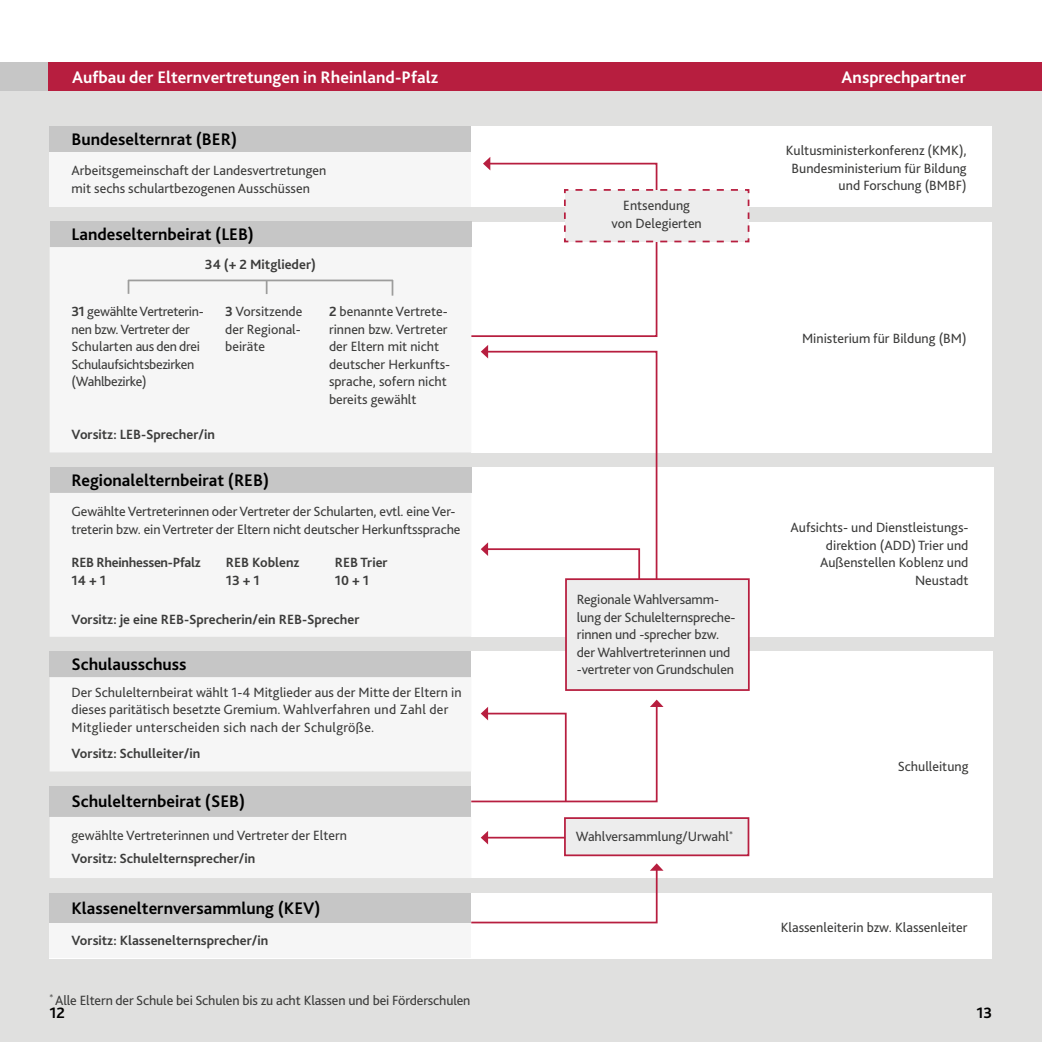
<style>
.page{position:relative;width:1042px;height:1042px;background:#fff}
.page>*{position:absolute;margin:0;border:0;box-sizing:border-box;transform-origin:0 0}
.t1{font:700 17.5px "Bliss 2";color:#000}
.t2{font:700 17.5px "Bliss 2";color:#fff}
.t3{font:700 15.75px "Bliss 2";color:#000}
.t4{font:14px/17.5px "Bliss 2";color:#3c3c3b}
.t5{font:700 14px/17.5px "Bliss 2";color:#3c3c3b}
.t6{font:14px/17.5px "Bliss 2";letter-spacing:-.02em;color:#3c3c3b}
.t7{font:700 14px/17.5px "Bliss 2";letter-spacing:-.02em;color:#3c3c3b}
.s1{font-weight:700}
</style>
<div class="page">
<div style="left:0;top:87px;width:1042px;height:955px;background:#e0e0df"></div>
<div style="left:471px;top:652px;width:522px;height:226px;background:#fff"></div>
<div style="left:471px;top:467px;width:522px;height:170px;background:#fff"></div>
<div style="left:50px;top:467px;width:421px;height:26px;background:#c6c6c6"></div>
<div style="left:50px;top:493px;width:421px;height:144px;background:#f6f6f6"></div>
<div style="left:471px;top:221px;width:520px;height:231px;background:#fff"></div>
<div style="left:50px;top:222px;width:421px;height:25px;background:#c6c6c6"></div>
<div style="left:50px;top:247px;width:421px;height:205px;background:#f6f6f6"></div>
<hr style="left:128px;top:280px;width:265px;height:1px;background:#9d9d9c">
<svg style="left:392px;top:281px;width:1px;height:15px"></svg>
<svg style="left:128px;top:281px;width:1px;height:13px"></svg>
<svg style="left:266px;top:281px;width:1px;height:13px"></svg>
<div style="left:471px;top:126px;width:520px;height:81px;background:#fff"></div>
<div style="left:50px;top:127px;width:421px;height:25px;background:#c6c6c6"></div>
<div style="left:50px;top:152px;width:421px;height:55px;background:#f6f6f6"></div>
<div style="left:50px;top:893px;width:942px;height:65px;background:#fff"></div>
<div style="left:50px;top:923px;width:421px;height:35px;background:#f6f6f6"></div>
<div style="left:50px;top:652px;width:421px;height:25px;background:#c6c6c6"></div>
<div style="left:50px;top:786px;width:421px;height:31px;background:#c6c6c6"></div>
<div style="left:566px;top:579px;width:183px;height:111px;background:#ededed"></div>
<div style="left:565px;top:578px;width:185px;height:113px;border:2px solid #b71e3f"></div>
<svg style="left:470px;top:157px;width:280px;height:181px"></svg>
<svg style="left:481px;top:345px;width:177px;height:238px"></svg>
<div style="left:565px;top:818px;width:183px;height:37px;background:#ededed"></div>
<div style="left:564px;top:817px;width:185px;height:39px;border:2px solid #b71e3f"></div>
<svg style="left:50px;top:817px;width:613px;height:107px"></svg>
<svg style="left:50px;top:677px;width:613px;height:126px"></svg>
<div style="left:0;top:62px;width:1042px;height:29px;background:#c6c6c6"></div>
<div style="left:49px;top:62px;width:993px;height:29px;background:#b71e3f"></div>
<h2 class="t2" style="left:72px;top:66px;width:367px">Aufbau der Elternvertretungen in Rheinland-Pfalz</h2>
<p class="t2" style="left:841px;top:66px;width:126px">Ansprechpartner</p>
<p class="t1" style="left:71px;top:128px;width:167px">Bundeselternrat (BER)</p>
<p class="t4" style="left:71px;top:161px;width:256px">Arbeitsgemeinschaft der Landesvertretungen mit sechs schulartbezogenen Ausschüssen</p>
<p class="t1" style="left:72px;top:223px;width:184px">Landeselternbeirat (LEB)</p>
<p class="t5" style="left:205px;top:256px;width:113px">34 (+ 2 Mitglieder)</p>
<p class="t6" style="left:72px;top:303px;width:134px"><span class="s1">31</span> gewählte Vertreterin&shy;nen bzw. Vertreter der<br>Schularten aus den drei<br>Schulaufsichtsbezirken (Wahlbezirke)</p>
<p class="t4" style="left:225px;top:303px;width:79px;text-align:justify"><span class="s1">3</span> Vorsitzende der Regional&shy;beiräte</p>
<p class="t4" style="left:329px;top:303px;width:123px"><span class="s1">2</span> benannte Vertrete&shy;rinnen bzw. Vertreter der Eltern mit nicht deutscher Herkunfts&shy;sprache, sofern nicht bereits gewählt</p>
<p class="t5" style="left:72px;top:425px;width:145px">Vorsitz: LEB-Sprecher/in</p>
<p class="t1" style="left:72px;top:469px;width:199px">Regionalelternbeirat (REB)</p>
<p class="t4" style="left:72px;top:502px;width:390px">Gewählte Vertreterinnen oder Vertreter der Schularten, evtl. eine Ver&shy;treterin bzw. ein Vertreter der Eltern nicht deutscher Herkunftssprache</p>
<p class="t7" style="left:72px;top:553px;width:131px">REB Rheinhessen-Pfalz<br>14 + 1</p>
<p class="t5" style="left:226px;top:553px;width:75px">REB Koblenz<br>13 + 1</p>
<p class="t5" style="left:335px;top:553px;width:54px">REB Trier<br>10 + 1</p>
<p class="t5" style="left:72px;top:610px;width:289px">Vorsitz: je eine REB-Sprecherin/ein REB-Sprecher</p>
<p class="t1" style="left:71px;top:653px;width:117px">Schulausschuss</p>
<p class="t4" style="left:71px;top:683px;width:392px">Der Schulelternbeirat wählt 1-4 Mitglieder aus der Mitte der Eltern in dieses paritätisch besetzte Gremium. Wahlverfahren und Zahl der<br>Mitglieder unterscheiden sich nach der Schulgröße.</p>
<p class="t5" style="left:71px;top:744px;width:130px">Vorsitz: Schulleiter/in</p>
<p class="t1" style="left:71px;top:791px;width:175px">Schulelternbeirat (SEB)</p>
<p class="t4" style="left:71px;top:823px;width:277px;line-height:23.3px">gewählte Vertreterinnen und Vertreter der Eltern<br><span class="s1">Vorsitz: Schulelternsprecher/in</span></p>
<p class="t1" style="left:71px;top:897px;width:251px">Klassenelternversammlung (KEV)</p>
<p class="t5" style="left:71px;top:931px;width:198px">Vorsitz: Klassenelternsprecher/in</p>
<p class="t4" style="left:611px;top:196px;width:92px;text-align:center">Entsendung von Delegierten</p>
<p class="t4" style="left:786px;top:142px;width:182px;text-align:right">Kultusministerkonferenz (KMK),<br>Bundesministerium für Bildung und Forschung (BMBF)</p>
<p class="t4" style="left:802px;top:330px;width:166px">Ministerium für Bildung (BM)</p>
<p class="t4" style="left:577px;top:590px;width:160px">Regionale Wahlversamm&shy;lung der Schulelternspreche&shy;rinnen und -sprecher bzw. der Wahlvertreterinnen und -vertreter von Grundschulen</p>
<p class="t4" style="left:576px;top:827px;width:159px">Wahlversammlung/Urwahl<sup>*</sup></p>
<p class="t4" style="left:790px;top:518px;width:180px;text-align:right">Aufsichts- und Dienstleistungs&shy;direktion (ADD) Trier und<br>Außenstellen Koblenz und<br>Neustadt</p>
<p class="t4" style="left:897px;top:757px;width:72px">Schulleitung</p>
<p class="t4" style="left:781px;top:918px;width:188px">Klassenleiterin bzw. Klassenleiter</p>
<p class="t4" style="left:50px;top:991px;width:422px"><sup>*</sup> Alle Eltern der Schule bei Schulen bis zu acht Klassen und bei Förderschulen</p>
<p class="t3" style="left:50px;top:1002px;width:17px">12</p>
<p class="t3" style="left:976px;top:1002px;width:17px">13</p>
</div>
